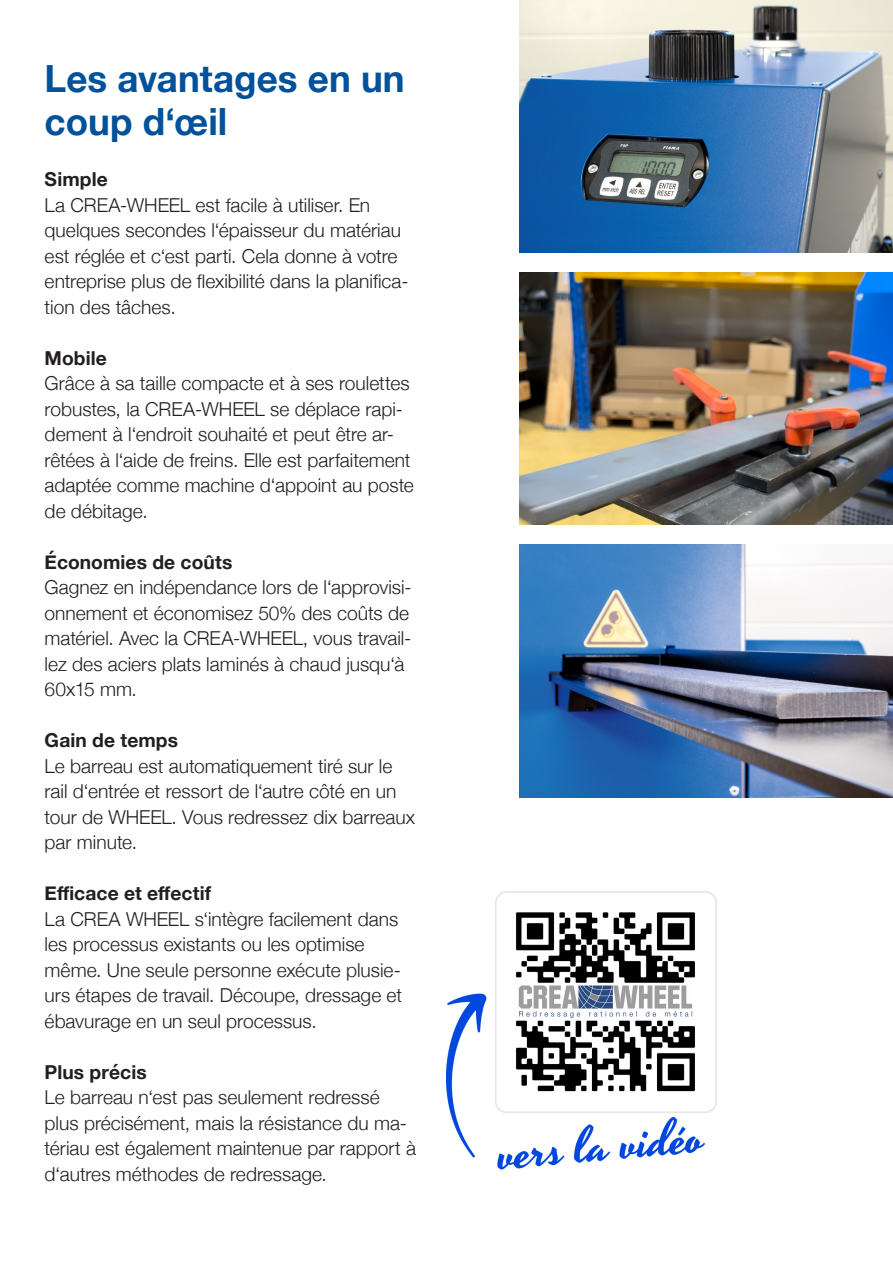
<style>
.page{position:relative;width:893px;height:1263px;background:#fff}
.page>*{position:absolute;margin:0;border:0;box-sizing:border-box;transform-origin:0 0}
.t1{font:700 37.5px/43.5px "Helvetica Neue";color:#01529a}
.t2{font:300 19.2px/25.5px "Helvetica Neue";color:#231f20}
.t3{font:700 19.2px "Helvetica Neue";letter-spacing:.005em;color:#231f20}
</style>
<div class="page">
<img style="left:520px;top:0;width:373px;height:253px">
<img style="left:520px;top:545px;width:373px;height:252px">
<img style="left:520px;top:272px;width:373px;height:253px">
<img style="left:446px;top:891px;width:270px;height:279px">
<p class="t1" style="left:45px;top:58px;width:362px">Les avantages en un coup d‘œil</p>
<p class="t3" style="left:45px;top:164px;width:65px">Simple</p>
<p class="t2" style="left:45px;top:191px;width:365px">La CREA-WHEEL est facile à utiliser. En quelques secondes l‘épaisseur du matériau est réglée et c‘est parti. Cela donne à votre entreprise plus de flexibilité dans la planifica&shy;tion des tâches.</p>
<p class="t3" style="left:45px;top:343px;width:64px">Mobile</p>
<p class="t2" style="left:45px;top:369px;width:371px">Grâce à sa taille compacte et à ses roulettes robustes, la CREA-WHEEL se déplace rapi&shy;dement à l‘endroit souhaité et peut être ar&shy;rêtées à l‘aide de freins. Elle est parfaitement adaptée comme machine d‘appoint au poste de débitage.</p>
<p class="t3" style="left:45px;top:547px;width:189px">Économies de coûts</p>
<p class="t2" style="left:45px;top:573px;width:368px">Gagnez en indépendance lors de l‘approvisi&shy;onnement et économisez 50% des coûts de matériel. Avec la CREA-WHEEL, vous travail&shy;lez des aciers plats laminés à chaud jusqu‘à 60x15 mm.</p>
<p class="t3" style="left:45px;top:725px;width:135px">Gain de temps</p>
<p class="t2" style="left:45px;top:752px;width:372px">Le barreau est automatiquement tiré sur le rail d‘entrée et ressort de l‘autre côté en un tour de WHEEL. Vous redressez dix barreaux par minute.</p>
<p class="t3" style="left:45px;top:878px;width:168px">Efficace et effectif</p>
<p class="t2" style="left:45px;top:905px;width:359px">La CREA WHEEL s‘intègre facilement dans les processus existants ou les optimise même. Une seule personne exécute plusie&shy;urs étapes de travail. Découpe, dressage et ébavurage en un seul processus.</p>
<p class="t3" style="left:45px;top:1057px;width:104px">Plus précis</p>
<p class="t2" style="left:45px;top:1083px;width:373px">Le barreau n‘est pas seulement redressé plus précisément, mais la résistance du ma&shy;tériau est également maintenue par rapport à d‘autres méthodes de redressage.</p>
</div>
